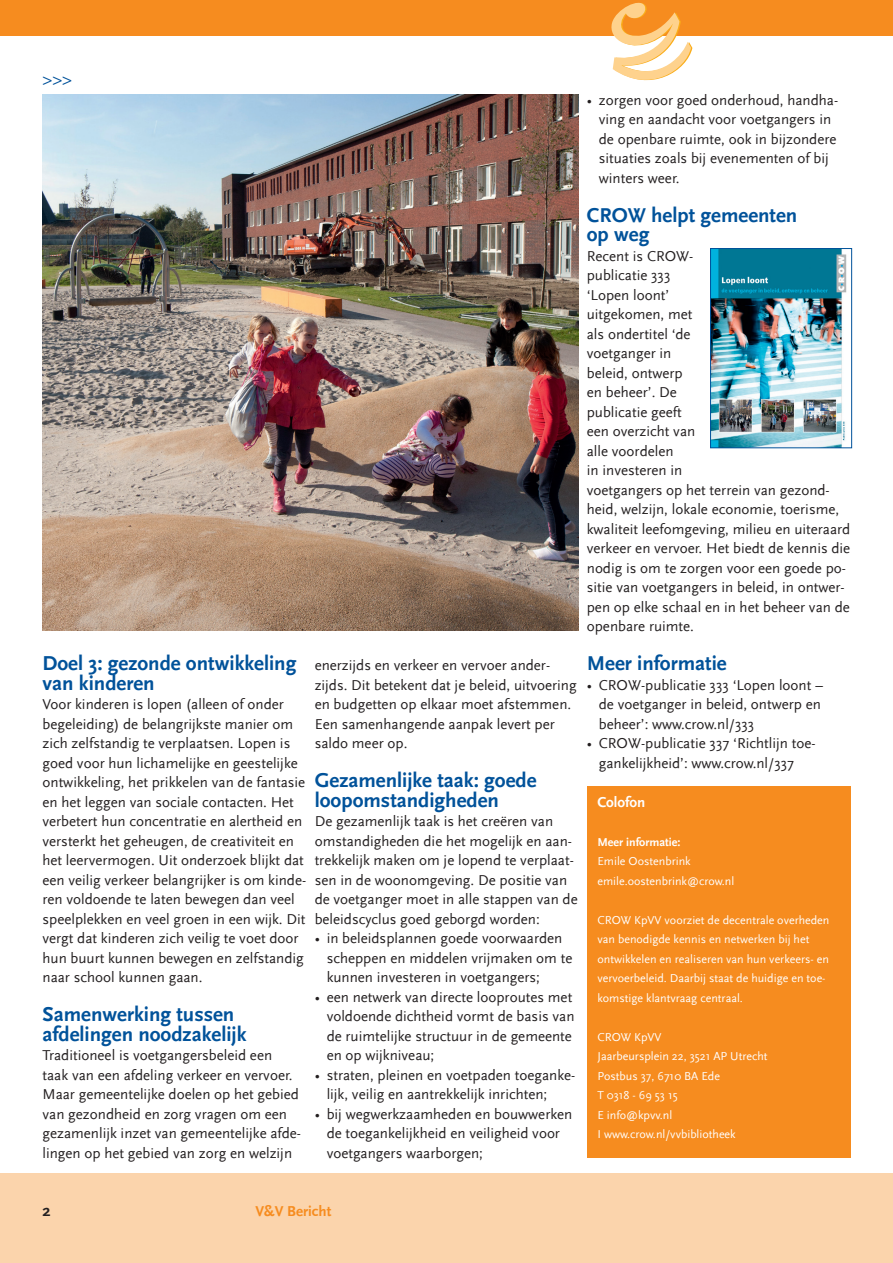
<style>
.page{position:relative;width:893px;height:1263px;background:#fff}
.page>*{position:absolute;margin:0;border:0;box-sizing:border-box;transform-origin:0 0}
.t1{font:700 21px/19.5px "Scala Sans";color:#01529a}
.t2{font:18px "Scala Sans";color:#01529a}
.t3{font:700 16.5px "Scala Sans";color:#231f20}
.t4{font:15px/19.5px "Scala Sans";color:#231f20}
.t5{font:700 15px "Scala Sans";color:#f68c1f}
.t6{font:700 15px "Scala Sans";color:#fff}
.t7{font:12px/19.5px "Scala Sans";color:#fff}
.t8{font:700 12px "Scala Sans";color:#fff}
</style>
<div class="page">
<div style="left:0;top:0;width:893px;height:35px;background:#f68c1f"></div>
<div style="left:0;top:1174px;width:893px;height:89px;background:#fbd4ac"></div>
<svg style="left:610px;top:2px;width:82px;height:79px"></svg>
<div style="left:587px;top:786px;width:263px;height:372px;background:#f68c1f"></div>
<img style="left:42px;top:95px;width:536px;height:535px">
<img style="left:712px;top:250px;width:135px;height:196px">
<div style="left:710px;top:248px;width:142px;height:200px;border:1px solid #01529a"></div>
<p class="t2" style="left:43px;top:69px;width:31px">&gt;&gt;&gt;</p>
<h1 class="t1" style="left:43px;top:654px;width:255px">Doel 3: gezonde ontwikkeling van kinderen</h1>
<p class="t4" style="left:43px;top:695px;width:265px">Voor kinderen is lopen (alleen of onder begeleiding) de belangrijkste manier om zich zelfstandig te verplaatsen. Lopen is goed voor hun lichamelijke en geestelijke ontwikkeling, het prikkelen van de fantasie en het leggen van sociale contacten. Het verbetert hun concentratie en alertheid en versterkt het geheugen, de creativiteit en het leervermogen. Uit onderzoek blijkt dat een veilig verkeer belangrijker is om kinde&shy;ren voldoende te laten bewegen dan veel speelplekken en veel groen in een wijk. Dit vergt dat kinderen zich veilig te voet door hun buurt kunnen bewegen en zelfstandig naar school kunnen gaan.</p>
<h1 class="t1" style="left:43px;top:1005px;width:205px">Samenwerking tussen afdelingen noodzakelijk</h1>
<p class="t4" style="left:43px;top:1046px;width:260px">Traditioneel is voetgangersbeleid een taak van een afdeling verkeer en vervoer.<br>Maar gemeentelijke doelen op het gebied van gezondheid en zorg vragen om een gezamenlijk inzet van gemeentelijke afde&shy;lingen op het gebied van zorg en welzijn</p>
<p class="t4" style="left:315px;top:656px;width:264px">enerzijds en verkeer en vervoer ander&shy;zijds. Dit betekent dat je beleid, uitvoering en budgetten op elkaar moet afstemmen.<br>Een samenhangende aanpak levert per saldo meer op.</p>
<h1 class="t1" style="left:315px;top:771px;width:223px">Gezamenlijke taak: goede loopomstandigheden</h1>
<p class="t4" style="left:315px;top:812px;width:265px">De gezamenlijk taak is het creëren van omstandigheden die het mogelijk en aan&shy;trekkelijk maken om je lopend te verplaat&shy;sen in de woonomgeving. De positie van de voetganger moet in alle stappen van de beleidscyclus goed geborgd worden:</p>
<p class="t4" style="left:327px;top:929px;width:247px;text-indent:-12px">• in beleidsplannen goede voorwaarden scheppen en middelen vrijmaken om te kunnen investeren in voetgangers;</p>
<p class="t4" style="left:327px;top:987px;width:249px;text-indent:-12px">• een netwerk van directe looproutes met voldoende dichtheid vormt de basis van de ruimtelijke structuur in de gemeente en op wijkniveau;</p>
<p class="t4" style="left:327px;top:1065px;width:250px;text-indent:-12px">• straten, pleinen en voetpaden toeganke&shy;lijk, veilig en aantrekkelijk inrichten;</p>
<p class="t4" style="left:327px;top:1104px;width:247px;text-indent:-12px">• bij wegwerkzaamheden en bouwwerken de toegankelijkheid en veiligheid voor voetgangers waarborgen;</p>
<p class="t4" style="left:599px;top:90px;width:241px;text-indent:-12px">• zorgen voor goed onderhoud, handha&shy;ving en aandacht voor voetgangers in de openbare ruimte, ook in bijzondere situaties zoals bij evenementen of bij winters weer.</p>
<h1 class="t1" style="left:587px;top:206px;width:212px">CROW helpt gemeenten op weg</h1>
<p class="t4" style="left:587px;top:246px;width:265px">Recent is CROW-<br>publicatie 333<br>‘Lopen loont’<br>uitgekomen, met<br>als ondertitel ‘de<br>voetganger in<br>beleid, ontwerp<br>en beheer’. De<br>publicatie geeft<br>een overzicht van<br>alle voordelen<br>in investeren in<br>voetgangers op het terrein van gezond&shy;heid, welzijn, lokale economie, toerisme, kwaliteit leefomgeving, milieu en uiteraard verkeer en vervoer. Het biedt de kennis die nodig is om te zorgen voor een goede po&shy;sitie van voetgangers in beleid, in ontwer&shy;pen op elke schaal en in het beheer van de openbare ruimte.</p>
<h1 class="t1" style="left:587px;top:654px;width:141px">Meer informatie</h1>
<p class="t4" style="left:599px;top:675px;width:226px;text-indent:-12px">• CROW-publicatie 333 ‘Lopen loont – de voetganger in beleid, ontwerp en beheer’: www.crow.nl/333</p>
<p class="t4" style="left:587px;top:734px;width:229px;text-align:center">• CROW-publicatie 337 ‘Richtlijn toe&shy;gankelijkheid’: www.crow.nl/337</p>
<p class="t6" style="left:597px;top:794px;width:49px">Colofon</p>
<p class="t8" style="left:597px;top:835px;width:85px">Meer informatie:</p>
<p class="t7" style="left:597px;top:852px;width:138px">Emile Oostenbrink emile.oostenbrink@crow.nl</p>
<p class="t7" style="left:597px;top:910px;width:233px">CROW KpVV voorziet de decentrale overheden van benodigde kennis en netwerken bij het ontwikkelen en realiseren van hun verkeers- en vervoerbeleid. Daarbij staat de huidige en toe&shy;komstige klantvraag centraal.</p>
<p class="t7" style="left:597px;top:1027px;width:172px">CROW KpVV<br>Jaarbeursplein 22, 3521 AP Utrecht<br>Postbus 37, 6710 BA Ede<br>T 0318 - 69 53 15<br>E info@kpvv.nl<br>I www.crow.nl/vvbibliotheek</p>
<p class="t3" style="left:43px;top:1202px;width:10px">2</p>
<p class="t5" style="left:255px;top:1203px;width:77px">V&amp;V Bericht</p>
</div>
